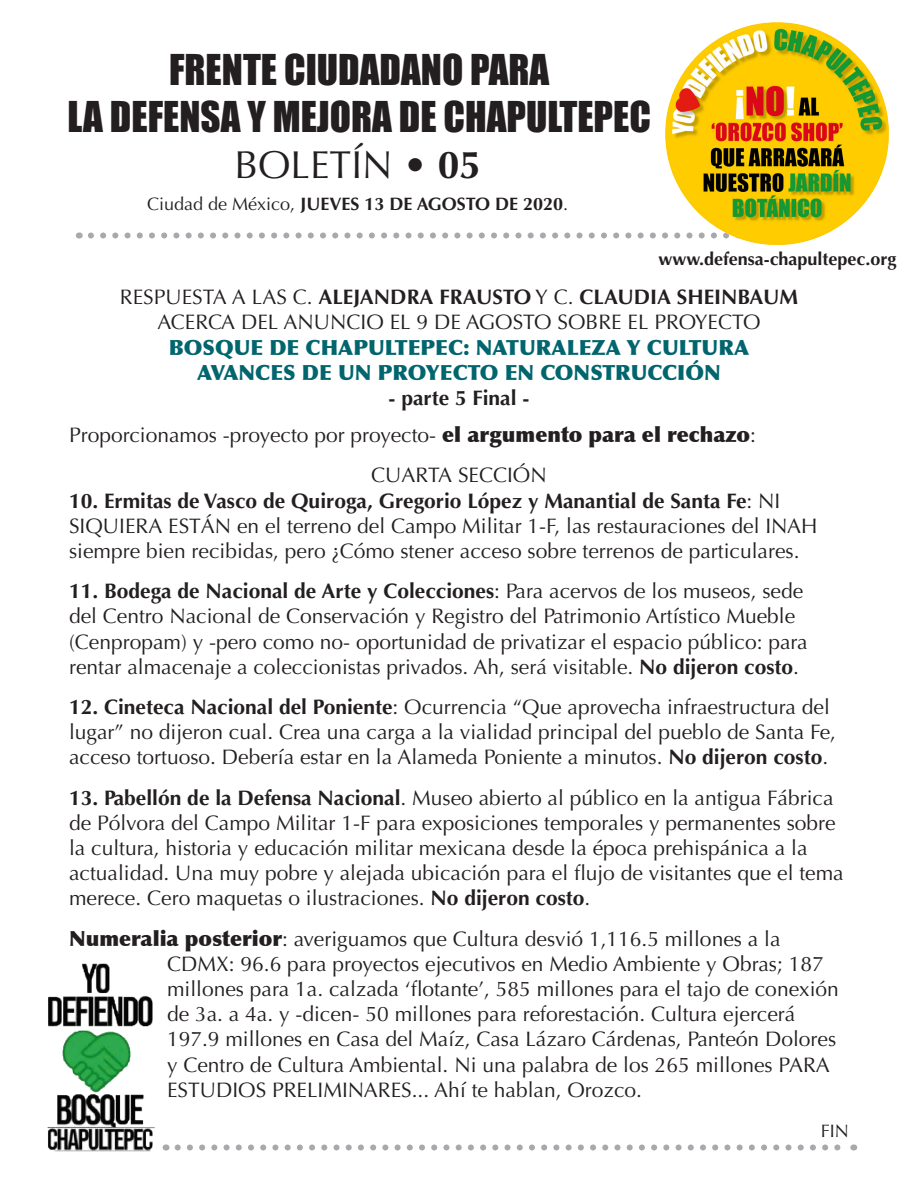
<style>
.page{position:relative;width:918px;height:1188px;background:#fff}
.page>*{position:absolute;margin:0;border:0;box-sizing:border-box;transform-origin:0 0}
.t1{font:39px/46.8px "Impact";color:#231f20;text-align:center}
.t2{font:39px "Optima";color:#231f20}
.t3{font:21px/25.2px "Optima";color:#231f20}
.t4{font:900 21px/25.2px "Optima";color:#01656d;text-align:center}
.t5{font:700 18px "Optima";color:#231f20}
.t6{font:18px "Optima";color:#231f20}
.s1{font-weight:700}
.s2{font-weight:400}
.s3{font-weight:900}
</style>
<div class="page">
<svg style="left:91px;top:232px;width:565px;height:6px"></svg>
<img style="left:662px;top:22px;width:227px;height:224px">
<img style="left:47px;top:963px;width:116px;height:189px">
<svg style="left:178px;top:1144px;width:663px;height:6px"></svg>
<h1 class="t1" style="left:68px;top:45px;width:585px">FRENTE CIUDADANO PARA<br>LA DEFENSA Y MEJORA DE CHAPULTEPEC</h1>
<h1 class="t2" style="left:234px;top:143px;width:248px">BOLETÍN • <span class="s1">05</span></h1>
<p class="t5" style="left:147px;top:193px;width:423px"><span class="s2">Ciudad de México,</span> JUEVES 13 DE AGOSTO DE 2020<span class="s2">.</span></p>
<p class="t5" style="left:659px;top:248px;width:240px">www.defensa-chapultepec.org</p>
<p class="t3" style="left:120px;top:285px;width:680px;text-align:center">RESPUESTA A LAS C. <span class="s1">ALEJANDRA FRAUSTO</span> Y C. <span class="s1">CLAUDIA SHEINBAUM<br></span>ACERCA DEL ANUNCIO EL 9 DE AGOSTO SOBRE EL PROYECTO</p>
<p class="t4" style="left:169px;top:335px;width:582px">BOSQUE DE CHAPULTEPEC: NATURALEZA Y CULTURA<br>AVANCES DE UN PROYECTO EN CONSTRUCCIÓN</p>
<p class="t3" style="left:69px;top:380px;width:688px;line-height:37.2px;text-indent:320px"><span class="s1">- parte 5 Final -<br></span>Proporcionamos -proyecto por proyecto- <span class="s3">el argumento para el rechazo</span>:</p>
<p class="t3" style="left:371px;top:463px;width:177px">CUARTA SECCIÓN</p>
<p class="t3" style="left:69px;top:488px;width:750px"><span class="s1">10. Ermitas de Vasco de Quiroga, Gregorio López y Manantial de Santa Fe</span>: NI<br>SIQUIERA ESTÁN en el terreno del Campo Militar 1-F, las restauraciones del INAH siempre bien recibidas, pero ¿Cómo stener acceso sobre terrenos de particulares.</p>
<p class="t3" style="left:69px;top:579px;width:740px"><span class="s1">11. Bodega de Nacional de Arte y Colecciones</span>: Para acervos de los museos, sede del Centro Nacional de Conservación y Registro del Patrimonio Artístico Mueble (Cenpropam) y -pero como no- oportunidad de privatizar el espacio público: para rentar almacenaje a coleccionistas privados. Ah, será visitable. <span class="s1">No dijeron costo</span>.</p>
<p class="t3" style="left:69px;top:695px;width:769px"><span class="s1">12. Cineteca Nacional del Poniente</span>: Ocurrencia “Que aprovecha infraestructura del lugar” no dijeron cual. Crea una carga a la vialidad principal del pueblo de Santa Fe, acceso tortuoso. Debería estar en la Alameda Poniente a minutos. <span class="s1">No dijeron costo</span>.</p>
<p class="t3" style="left:69px;top:785px;width:776px"><span class="s1">13. Pabellón de la Defensa Nacional</span>. Museo abierto al público en la antigua Fábrica de Pólvora del Campo Militar 1-F para exposiciones temporales y permanentes sobre la cultura, historia y educación militar mexicana desde la época prehispánica a la actualidad. Una muy pobre y alejada ubicación para el flujo de visitantes que el tema merece. Cero maquetas o ilustraciones. <span class="s1">No dijeron costo</span>.</p>
<p class="t3" style="left:167px;top:926px;width:673px;text-indent:-98px"><span class="s3">Numeralia posterior</span>: averiguamos que Cultura desvió 1,116.5 millones a la CDMX: 96.6 para proyectos ejecutivos en Medio Ambiente y Obras; 187 millones para 1a. calzada ‘flotante’, 585 millones para el tajo de conexión de 3a. a 4a. y -dicen- 50 millones para reforestación. Cultura ejercerá 197.9 millones en Casa del Maíz, Casa Lázaro Cárdenas, Panteón Dolores y Centro de Cultura Ambiental. Ni una palabra de los 265 millones PARA ESTUDIOS PRELIMINARES... Ahí te hablan, Orozco.</p>
<p class="t6" style="left:821px;top:1120px;width:30px">FIN</p>
</div>
